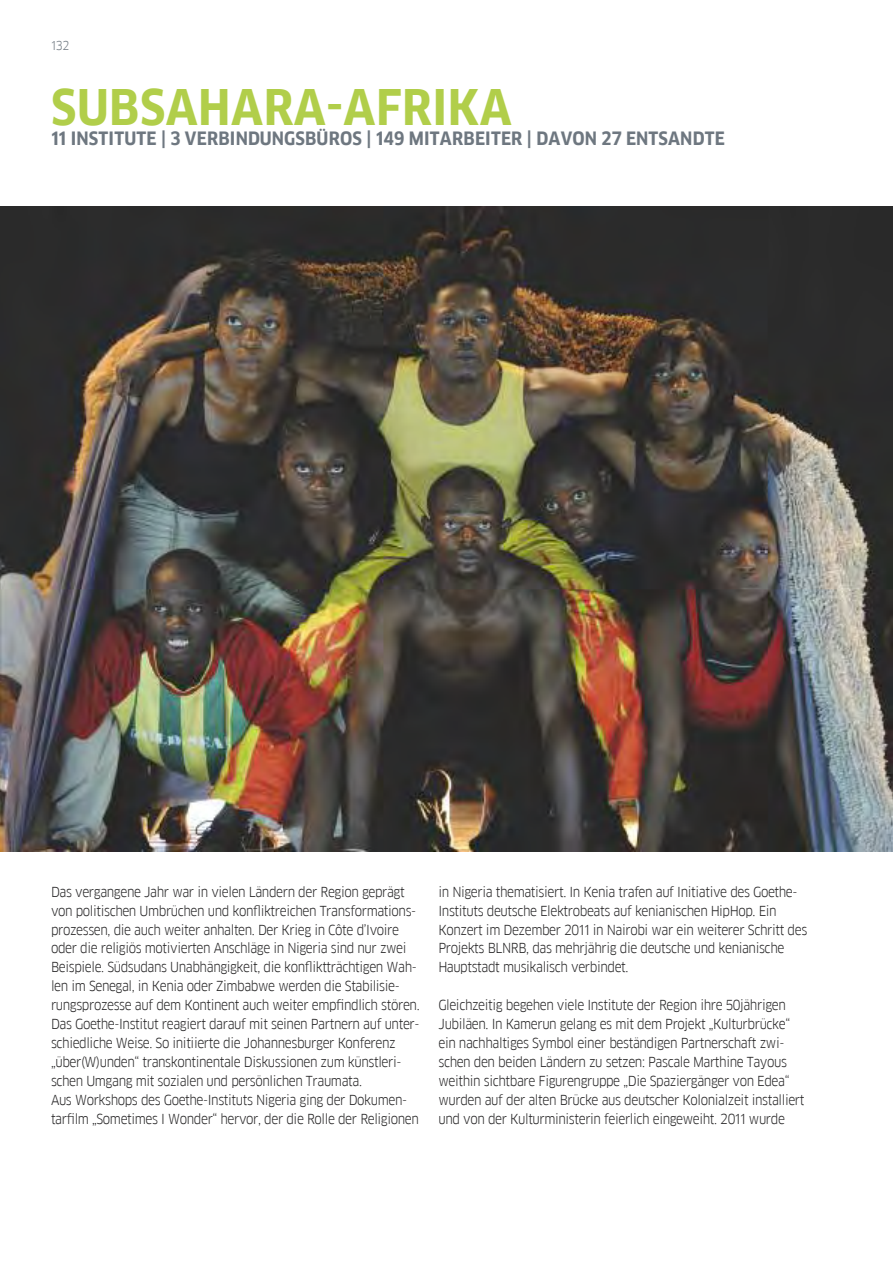
<style>
.page{position:relative;width:893px;height:1263px;background:#fff}
.page>*{position:absolute;margin:0;border:0;box-sizing:border-box;transform-origin:0 0}
.t1{font:700 48px "Goethe FF Clan";letter-spacing:.01em;color:#b1ce4a}
.t2{font:700 18px "Goethe FF Clan";letter-spacing:.01em;color:#6e7780}
.t3{font:13.5px/18.9px "Goethe FF Clan";letter-spacing:-.03em;color:#272627}
.t4{font:12px "Goethe FF Clan";color:#6e7780}
</style>
<div class="page">
<img style="left:0;top:206px;width:893px;height:645px">
<p class="t4" style="left:51px;top:38px;width:20px">132</p>
<h1 class="t1" style="left:51px;top:78px;width:462px">SUBSAHARA-AFRIKA</h1>
<h2 class="t2" style="left:51px;top:127px;width:675px">11 INSTITUTE | 3 VERBINDUNGSBÜROS | 149 MITARBEITER | DAVON 27 ENTSANDTE</h2>
<p class="t3" style="left:51px;top:882px;width:370px">Das vergangene Jahr war in vielen Ländern der Region geprägt von politischen Umbrüchen und konfliktreichen Transformations&shy;prozessen, die auch weiter anhalten. Der Krieg in Côte d’Ivoire oder die religiös motivierten Anschläge in Nigeria sind nur zwei Beispiele. Südsudans Unabhängigkeit, die konfliktträchtigen Wah&shy;len im Senegal, in Kenia oder Zimbabwe werden die Stabilisie&shy;rungsprozesse auf dem Kontinent auch weiter empfindlich stören.<br>Das Goethe-Institut reagiert darauf mit seinen Partnern auf unter&shy;schiedliche Weise. So initiierte die Johannesburger Konferenz „über(W)unden“ transkontinentale Diskussionen zum künstleri&shy;schen Umgang mit sozialen und persönlichen Traumata.<br>Aus Workshops des Goethe-Instituts Nigeria ging der Dokumen&shy;tarfilm „Sometimes I Wonder“ hervor, der die Rolle der Religionen</p>
<p class="t3" style="left:438px;top:882px;width:370px">in Nigeria thematisiert. In Kenia trafen auf Initiative des Goethe-Instituts deutsche Elektrobeats auf kenianischen HipHop. Ein Konzert im Dezember 2011 in Nairobi war ein weiterer Schritt des Projekts BLNRB, das mehrjährig die deutsche und kenianische Hauptstadt musikalisch verbindet.</p>
<p class="t3" style="left:438px;top:996px;width:368px">Gleichzeitig begehen viele Institute der Region ihre 50jährigen Jubiläen. In Kamerun gelang es mit dem Projekt „Kulturbrücke“ ein nachhaltiges Symbol einer beständigen Partnerschaft zwi&shy;schen den beiden Ländern zu setzen: Pascale Marthine Tayous weithin sichtbare Figurengruppe „Die Spaziergänger von Edea“ wurden auf der alten Brücke aus deutscher Kolonialzeit installiert und von der Kulturministerin feierlich eingeweiht. 2011 wurde</p>
</div>
